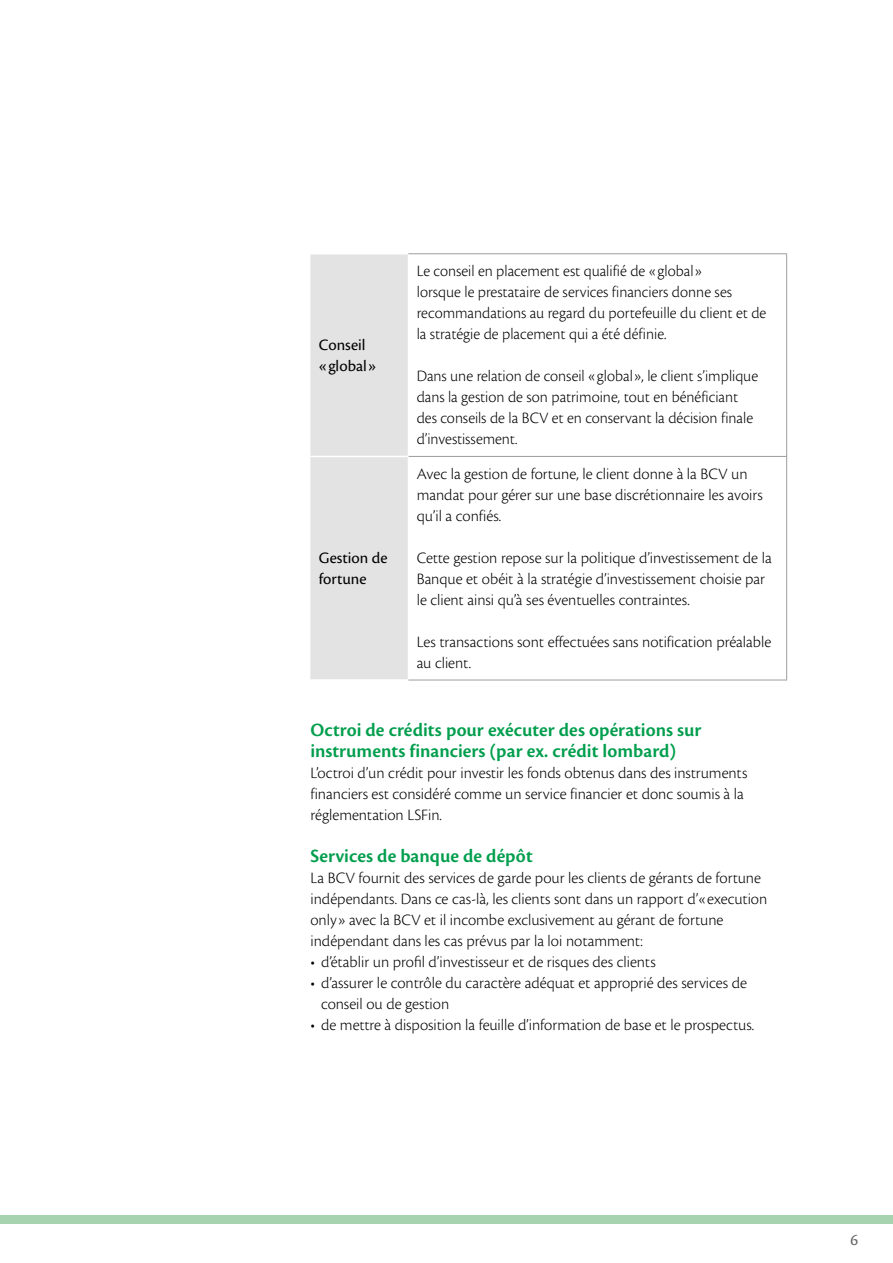
<style>
.page{position:relative;width:893px;height:1263px;background:#fff}
.page>*{position:absolute;margin:0;border:0;box-sizing:border-box;transform-origin:0 0}
.t1{font:600 19.5px/21px "Cronos Pro";color:#009e4d}
.t2{font:300 16.5px/21px "Cronos Pro";color:#000}
.t3{font:16.5px/21px "Cronos Pro";color:#000}
.t4{font:16.5px "Cronos Pro";color:#646363}
</style>
<div class="page">
<div style="left:0;top:1215px;width:893px;height:9px;background:#a8d3af"></div>
<div style="left:310px;top:254px;width:98px;height:425px;background:#e3e3e3"></div>
<svg style="left:408px;top:254px;width:378px;height:426px"></svg>
<hr style="left:408px;top:254px;width:1px;height:202px;background:#fff">
<hr style="left:408px;top:456px;width:1px;height:223px;background:#fff">
<hr style="left:408px;top:253px;width:379px;height:1px;background:#9d9d9c">
<hr style="left:786px;top:254px;width:1px;height:202px;background:#9d9d9c">
<hr style="left:786px;top:457px;width:1px;height:223px;background:#9d9d9c">
<hr style="left:409px;top:456px;width:378px;height:1px;background:#9d9d9c">
<hr style="left:408px;top:680px;width:379px;height:1px;background:#9d9d9c">
<hr style="left:310px;top:456px;width:98px;height:1px;background:#fff">
<p class="t3" style="left:319px;top:334px;width:59px">Conseil «global»</p>
<p class="t3" style="left:319px;top:547px;width:70px">Gestion de fortune</p>
<p class="t2" style="left:417px;top:261px;width:351px">Le conseil en placement est qualifié de «global»<br>lorsque le prestataire de services financiers donne ses recommandations au regard du portefeuille du client et de la stratégie de placement qui a été définie.</p>
<p class="t2" style="left:417px;top:366px;width:343px">Dans une relation de conseil «global», le client s’implique dans la gestion de son patrimoine, tout en bénéficiant des conseils de la BCV et en conservant la décision finale d’investissement.</p>
<p class="t2" style="left:417px;top:463px;width:348px">Avec la gestion de fortune, le client donne à la BCV un mandat pour gérer sur une base discrétionnaire les avoirs qu’il a confiés.</p>
<p class="t2" style="left:417px;top:547px;width:356px">Cette gestion repose sur la politique d’investissement de la<br>Banque et obéit à la stratégie d’investissement choisie par le client ainsi qu’à ses éventuelles contraintes.</p>
<p class="t2" style="left:417px;top:631px;width:356px">Les transactions sont effectuées sans notification préalable au client.</p>
<p class="t1" style="left:310px;top:720px;width:393px">Octroi de crédits pour exécuter des opérations sur instruments financiers (par ex. crédit lombard)</p>
<p class="t2" style="left:310px;top:763px;width:439px">L’octroi d’un crédit pour investir les fonds obtenus dans des instruments financiers est considéré comme un service financier et donc soumis à la réglementation LSFin.</p>
<p class="t1" style="left:310px;top:846px;width:224px">Services de banque de dépôt</p>
<p class="t2" style="left:310px;top:868px;width:458px">La BCV fournit des services de garde pour les clients de gérants de fortune indépendants. Dans ce cas-là, les clients sont dans un rapport d’«execution only» avec la BCV et il incombe exclusivement au gérant de fortune indépendant dans les cas prévus par la loi notamment:</p>
<p class="t2" style="left:310px;top:952px;width:347px">• d’établir un profil d’investisseur et de risques des clients</p>
<p class="t2" style="left:321px;top:973px;width:427px;text-indent:-11px">• d’assurer le contrôle du caractère adéquat et approprié des services de conseil ou de gestion</p>
<p class="t2" style="left:310px;top:1015px;width:445px">• de mettre à disposition la feuille d’information de base et le prospectus.</p>
<p class="t4" style="left:850px;top:1231px;width:9px">6</p>
</div>
